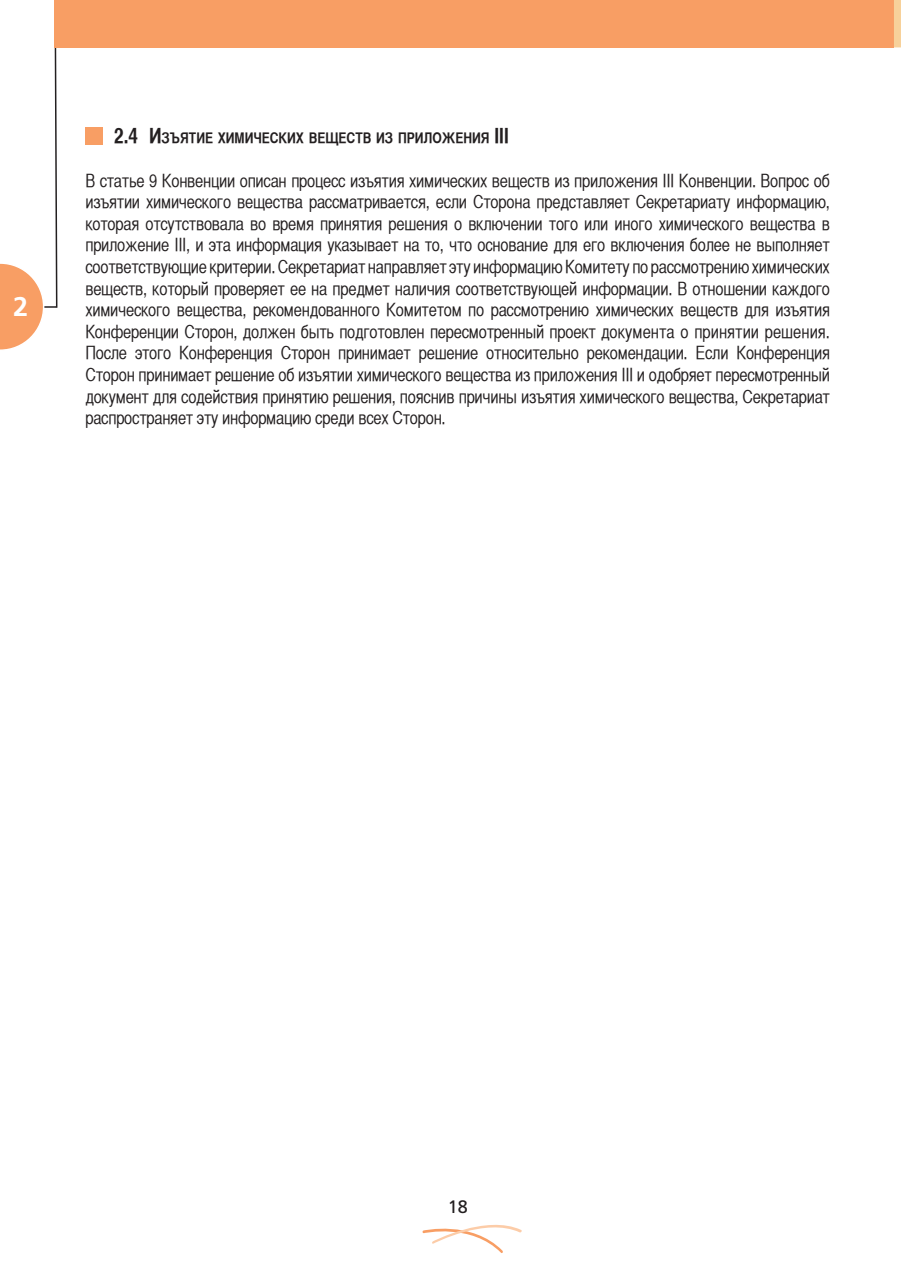
<style>
.page{position:relative;width:901px;height:1266px;background:#fff}
.page>*{position:absolute;margin:0;border:0;box-sizing:border-box;transform-origin:0 0}
.t1{font:700 27px "Frutiger";color:#fff}
.t2{font:18px/21.6px "Helvetica CY Plain";letter-spacing:-.015em;color:#231f20;text-align:justify}
.t3{font:18px "Frutiger";color:#231f20}
.t4{font:14.7px "Helvetica CY Bold";color:#231f20}
.s1{font-size:21px}
</style>
<div class="page">
<svg style="left:0;top:45px;width:58px;height:305px"></svg>
<div style="left:9px;top:294px;width:24px;height:24px;background:#f89e64"></div>
<div style="left:55px;top:0;width:838px;height:47px;background:#f89e64"></div>
<svg style="left:422px;top:1224px;width:100px;height:29px"></svg>
<div style="left:85px;top:128px;width:17px;height:17px;background:#f89e64"></div>
<svg style="left:892px;top:0;width:9px;height:48px"></svg>
<h1 class="t1" style="left:13px;top:295px;width:17px">2</h1>
<p class="t4" style="left:114px;top:132px;width:396px"><span class="s1">2.4 И</span>ЗЪЯТИЕ ХИМИЧЕСКИХ ВЕЩЕСТВ ИЗ ПРИЛОЖЕНИЯ <span class="s1">III</span></p>
<p class="t2" style="left:85px;top:171px;width:746px">В статье 9 Конвенции описан процесс изъятия химических веществ из приложения III Конвенции. Вопрос об изъятии химического вещества рассматривается, если Сторона представляет Секретариату информацию, которая отсутствовала во время принятия решения о включении того или иного химического вещества в приложение III, и эта информация указывает на то, что основание для его включения более не выполняет соответствующие критерии. Секретариат направляет эту информациюКомитету по рассмотрениюхимических веществ, который проверяет ее на предмет наличия соответствующей информации. В отношении каждого химического вещества, рекомендованного Комитетом по рассмотрению химических веществ для изъятия Конференции Сторон, должен быть подготовлен пересмотренный проект документа о принятии решения.<br>После этого Конференция Сторон принимает решение относительно рекомендации. Если Конференция Сторон принимает решение об изъятии химического вещества из приложения III и одобряет пересмотренный документ для содействия принятию решения, пояснив причины изъятия химического вещества, Секретариат распространяет эту информацию среди всех Сторон.</p>
<p class="t3" style="left:447px;top:1199px;width:22px">18</p>
</div>
